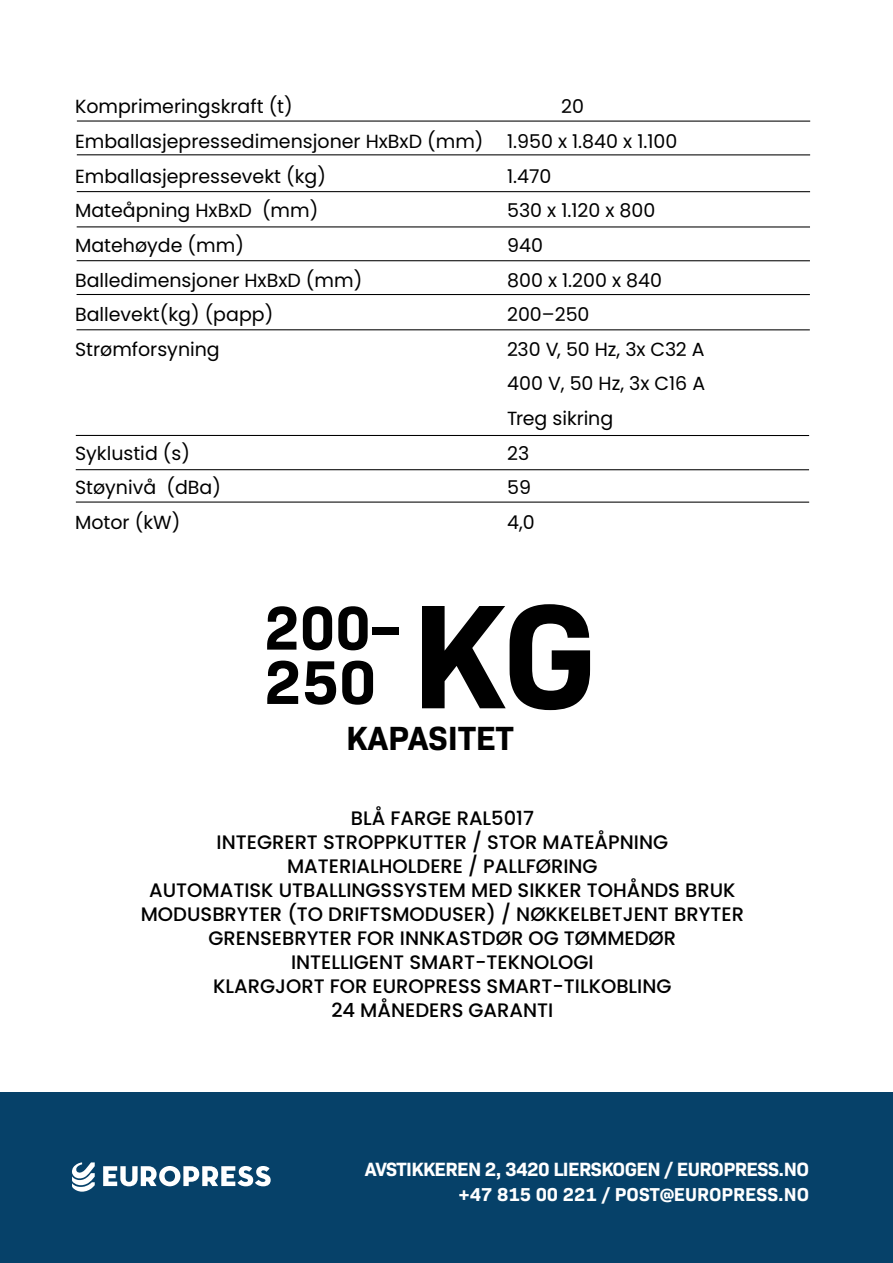
<style>
.page{position:relative;width:893px;height:1263px;background:#fff}
.page>*{position:absolute;margin:0;border:0;box-sizing:border-box;transform-origin:0 0}
.t1{font:700 150.45px "Bio Sans";color:#000}
.t2{font:700 62.7px/54.3px "Bio Sans";color:#000;scale:.95 1}
.t3{font:700 34.05px "Bio Sans";color:#000}
.t4{font:500 19.5px/24px "Poppins";color:#000;text-align:center}
.t5{font:700 19.5px "Bio Sans";letter-spacing:-.03em;color:#fff}
.t6{font:19.05px/34.7px "Poppins";color:#000}
.t7{font:700 19.05px "Bio Sans";color:#fff}
</style>
<div class="page">
<div style="left:0;top:1092px;width:893px;height:171px;background:#064169"></div>
<hr style="left:77px;top:120px;width:733px;height:2px;background:#000">
<hr style="left:77px;top:154px;width:733px;height:1px;background:#000">
<hr style="left:77px;top:191px;width:733px;height:1px;background:#000">
<hr style="left:77px;top:226px;width:733px;height:1px;background:#000">
<hr style="left:77px;top:260px;width:733px;height:1px;background:#000">
<hr style="left:77px;top:294px;width:733px;height:1px;background:#000">
<hr style="left:77px;top:329px;width:733px;height:1px;background:#000">
<hr style="left:76px;top:501px;width:733px;height:2px;background:#000">
<hr style="left:76px;top:435px;width:733px;height:1px;background:#000">
<hr style="left:76px;top:469px;width:733px;height:1px;background:#000">
<svg style="left:72px;top:1162px;width:23px;height:30px"></svg>
<svg style="left:103px;top:1166px;width:168px;height:20px"></svg>
<p class="t6" style="left:75px;top:90px;width:219px">Komprimeringskraft (t)</p>
<p class="t6" style="left:75px;top:90px;width:604px;text-indent:486px">20<br>Emballasjepressedimensjoner HxBxD (mm) 1.950 x 1.840 x 1.100<br>Emballasjepressevekt (kg)</p>
<p class="t6" style="left:507px;top:159px;width:46px">1.470</p>
<p class="t6" style="left:75px;top:193px;width:245px">Mateåpning HxBxD (mm)</p>
<p class="t6" style="left:507px;top:193px;width:150px">530 x 1.120 x 800</p>
<p class="t6" style="left:75px;top:228px;width:170px">Matehøyde (mm)</p>
<p class="t6" style="left:507px;top:228px;width:37px">940</p>
<p class="t6" style="left:75px;top:263px;width:289px">Balledimensjoner HxBxD (mm)</p>
<p class="t6" style="left:507px;top:263px;width:156px">800 x 1.200 x 840</p>
<p class="t6" style="left:75px;top:297px;width:200px">Ballevekt(kg) (papp)</p>
<p class="t6" style="left:507px;top:297px;width:84px">200–250</p>
<p class="t6" style="left:75px;top:332px;width:146px">Strømforsyning</p>
<p class="t6" style="left:507px;top:332px;width:200px;text-align:justify">230 V, 50 Hz, 3x C32 A 400 V, 50 Hz, 3x C16 A Treg sikring</p>
<p class="t6" style="left:75px;top:436px;width:116px">Syklustid (s)</p>
<p class="t6" style="left:507px;top:436px;width:24px">23</p>
<p class="t6" style="left:75px;top:470px;width:147px">Støynivå (dBa)</p>
<p class="t6" style="left:507px;top:470px;width:25px">59</p>
<p class="t6" style="left:75px;top:505px;width:107px">Motor (kW)</p>
<p class="t6" style="left:507px;top:505px;width:29px">4,0</p>
<h1 class="t1" style="left:411px;top:541px;width:188px">KG</h1>
<h2 class="t2" style="left:264px;top:595px;width:145px">200–<br>250</h2>
<h3 class="t3" style="left:346px;top:712px;width:169px">KAPASITET</h3>
<p class="t4" style="left:141px;top:806px;width:605px">BLÅ FARGE RAL5017<br>INTEGRERT STROPPKUTTER / STOR MATEÅPNING MATERIALHOLDERE / PALLFØRING<br>AUTOMATISK UTBALLINGSSYSTEM MED SIKKER TOHÅNDS BRUK MODUSBRYTER (TO DRIFTSMODUSER) / NØKKELBETJENT BRYTER GRENSEBRYTER FOR INNKASTDØR OG TØMMEDØR<br>INTELLIGENT SMART-TEKNOLOGI<br>KLARGJORT FOR EUROPRESS SMART-TILKOBLING<br>24 MÅNEDERS GARANTI</p>
<p class="t5" style="left:365px;top:1154px;width:446px">AVSTIKKEREN 2, 3420 LIERSKOGEN / EUROPRESS.NO</p>
<p class="t7" style="left:459px;top:1180px;width:352px">+47 815 00 221 / POST@EUROPRESS.NO</p>
</div>
